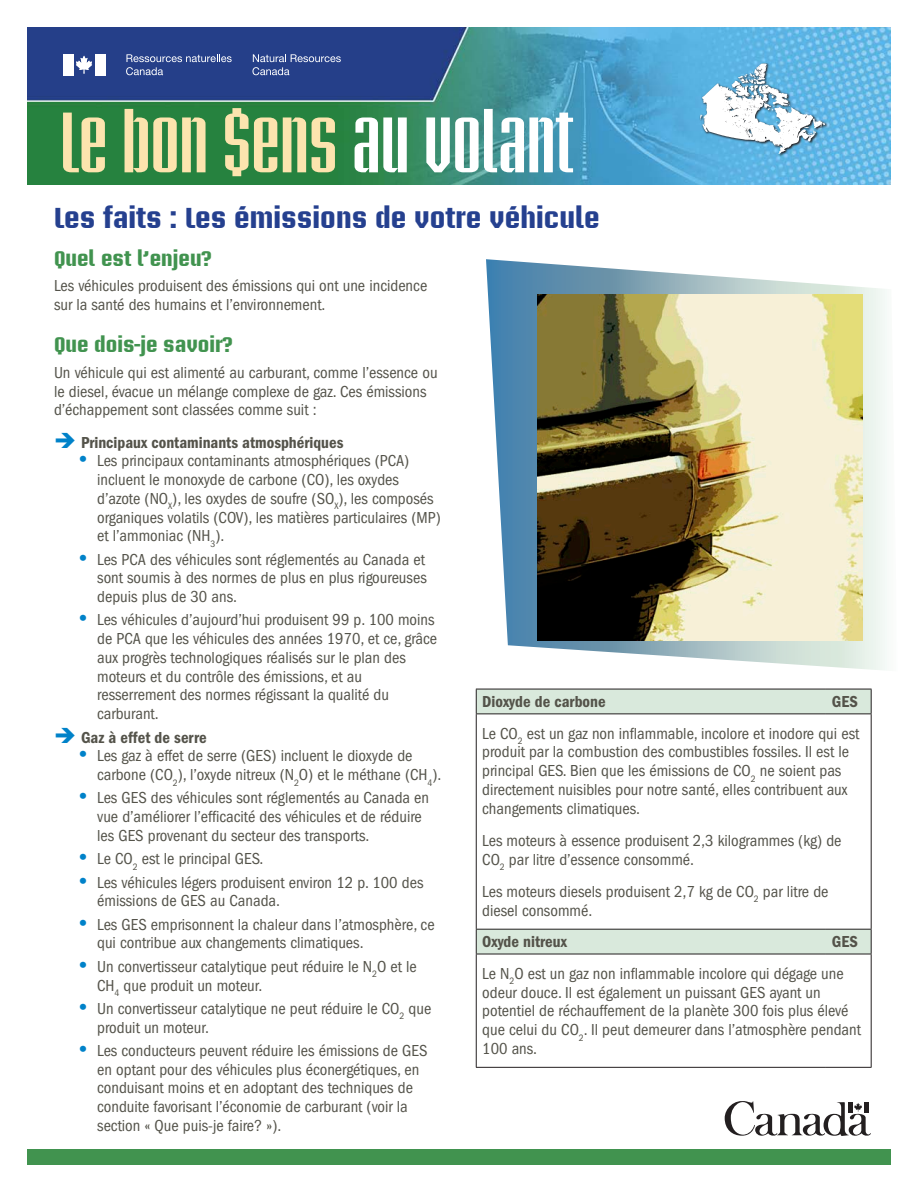
<style>
.page{position:relative;width:918px;height:1188px;background:#fff}
.page>*{position:absolute;margin:0;border:0;box-sizing:border-box;transform-origin:0 0}
.t1{font:700 condensed 72px "Briem Akademi Std";color:#fce4ae;scale:1.25 1}
.t2{font:700 28.5px "Briem Akademi Std";color:#25408f}
.t3{font:700 21px "Briem Akademi Std";color:#41934f}
.t4{font:condensed 16.5px/18.8px "ITC Franklin Gothic Std";color:#54534a}
.P_bold{font:16.5px "ITC Franklin Gothic Std Dm Cd";color:#54534a}
.s1{color:#fff}
.s2{font-weight:600;font-stretch:normal;font-size:21px;color:#0082c9}
</style>
<div class="page">
<img style="left:27px;top:27px;width:864px;height:158px">
<div style="left:63px;top:54px;width:10px;height:21px;background:#fff"></div>
<svg style="left:76px;top:56px;width:16px;height:18px"></svg>
<div style="left:95px;top:54px;width:10px;height:21px;background:#fff"></div>
<svg style="left:126px;top:54px;width:106px;height:21px;background:#465c9a"></svg>
<svg style="left:252px;top:54px;width:89px;height:21px;background:#485d9b"></svg>
<svg style="left:699px;top:63px;width:129px;height:94px"></svg>
<svg style="left:756px;top:63px;width:9px;height:11px"></svg>
<svg style="left:725px;top:1101px;width:146px;height:35px"></svg>
<div style="left:27px;top:1149px;width:864px;height:15px;background:#41934f"></div>
<svg style="left:477px;top:690px;width:394px;height:264px"></svg>
<hr style="left:476px;top:689px;width:350px;height:1px;background:#231f20">
<svg style="left:476px;top:689px;width:1px;height:24px"></svg>
<hr style="left:826px;top:689px;width:46px;height:1px;background:#231f20">
<svg style="left:871px;top:689px;width:1px;height:24px"></svg>
<hr style="left:476px;top:713px;width:350px;height:1px;background:#231f20">
<hr style="left:476px;top:714px;width:1px;height:215px;background:#231f20">
<hr style="left:826px;top:713px;width:46px;height:1px;background:#231f20">
<hr style="left:871px;top:714px;width:1px;height:215px;background:#231f20">
<hr style="left:476px;top:929px;width:350px;height:1px;background:#231f20">
<hr style="left:826px;top:929px;width:46px;height:1px;background:#231f20">
<svg style="left:476px;top:930px;width:1px;height:24px"></svg>
<svg style="left:871px;top:930px;width:1px;height:24px"></svg>
<hr style="left:476px;top:954px;width:350px;height:1px;background:#231f20">
<hr style="left:476px;top:954px;width:1px;height:113px;background:#231f20">
<hr style="left:826px;top:954px;width:46px;height:1px;background:#231f20">
<hr style="left:871px;top:954px;width:1px;height:113px;background:#231f20">
<hr style="left:476px;top:1067px;width:350px;height:1px;background:#231f20">
<hr style="left:826px;top:1067px;width:46px;height:1px;background:#231f20">
<svg style="left:486px;top:259px;width:401px;height:411px"></svg>
<img style="left:537px;top:295px;width:326px;height:346px">
<h1 class="t1" style="left:60px;top:104px;width:412px">Le bon $ens <span class="s1">au volant</span></h1>
<h2 class="t2" style="left:54px;top:202px;width:547px">Les faits : Les émissions de votre véhicule</h2>
<h3 class="t3" style="left:54px;top:247px;width:159px">Quel est l’enjeu?</h3>
<p class="t4" style="left:54px;top:277px;width:375px">Les véhicules produisent des émissions qui ont une incidence sur la santé des humains et l’environnement.</p>
<h3 class="t3" style="left:54px;top:333px;width:180px">Que dois-je savoir?</h3>
<p class="t4" style="left:54px;top:363px;width:385px">Un véhicule qui est alimenté au carburant, comme l’essence ou le diesel, évacue un mélange complexe de gaz. Ces émissions d’échappement sont classées comme suit :</p>
<p class="P_bold" style="left:81px;top:433px;width:264px">Principaux contaminants atmosphériques</p>
<p class="t4" style="left:97px;top:452px;width:345px;text-indent:-20px"><span class="s2">•</span> Les principaux contaminants atmosphériques (PCA) incluent le monoxyde de carbone (CO), les oxydes d’azote (NO<sub>X</sub>), les oxydes de soufre (SO<sub>X</sub>), les composés organiques volatils (COV), les matières particulaires (MP) et l’ammoniac (NH<sub>3</sub>).</p>
<p class="t4" style="left:97px;top:550px;width:331px;text-align:justify;text-indent:-20px"><span class="s2">•</span> Les PCA des véhicules sont réglementés au Canada et sont soumis à des normes de plus en plus rigoureuses depuis plus de 30 ans.</p>
<p class="t4" style="left:97px;top:611px;width:341px;text-indent:-20px"><span class="s2">•</span> Les véhicules d’aujourd’hui produisent 99 p. 100 moins de PCA que les véhicules des années 1970, et ce, grâce aux progrès technologiques réalisés sur le plan des moteurs et du contrôle des émissions, et au resserrement des normes régissant la qualité du carburant.</p>
<p class="P_bold" style="left:81px;top:728px;width:127px">Gaz à effet de serre</p>
<p class="t4" style="left:97px;top:747px;width:346px;text-indent:-20px"><span class="s2">•</span> Les gaz à effet de serre (GES) incluent le dioxyde de carbone (CO<sub>2</sub>), l’oxyde nitreux (N<sub>2</sub>O) et le méthane (CH<sub>4</sub>).</p>
<p class="t4" style="left:97px;top:789px;width:334px;text-indent:-20px"><span class="s2">•</span> Les GES des véhicules sont réglementés au Canada en vue d’améliorer l’efficacité des véhicules et de réduire les GES provenant du secteur des transports.</p>
<p class="t4" style="left:77px;top:850px;width:188px"><span class="s2">•</span> Le CO<sub>2</sub> est le principal GES.</p>
<p class="t4" style="left:97px;top:873px;width:328px;text-indent:-20px"><span class="s2">•</span> Les véhicules légers produisent environ 12 p. 100 des émissions de GES au Canada.</p>
<p class="t4" style="left:97px;top:915px;width:339px;text-indent:-20px"><span class="s2">•</span> Les GES emprisonnent la chaleur dans l’atmosphère, ce qui contribue aux changements climatiques.</p>
<p class="t4" style="left:97px;top:957px;width:321px;text-indent:-20px"><span class="s2">•</span> Un convertisseur catalytique peut réduire le N<sub>2</sub>O et le<br>CH<sub>4</sub> que produit un moteur.</p>
<p class="t4" style="left:97px;top:999px;width:336px;text-indent:-20px"><span class="s2">•</span> Un convertisseur catalytique ne peut réduire le CO<sub>2</sub> que produit un moteur.</p>
<p class="t4" style="left:97px;top:1041px;width:332px;text-indent:-20px"><span class="s2">•</span> Les conducteurs peuvent réduire les émissions de GES en optant pour des véhicules plus éconergétiques, en conduisant moins et en adoptant des techniques de conduite favorisant l’économie de carburant (voir la section « Que puis-je faire? »).</p>
<p class="P_bold" style="left:482px;top:692px;width:125px">Dioxyde de carbone</p>
<p class="P_bold" style="left:832px;top:692px;width:27px">GES</p>
<p class="t4" style="left:482px;top:724px;width:379px">Le CO<sub>2</sub> est un gaz non inflammable, incolore et inodore qui est produit par la combustion des combustibles fossiles. Il est le principal GES. Bien que les émissions de CO<sub>2</sub> ne soient pas directement nuisibles pour notre santé, elles contribuent aux changements climatiques.</p>
<p class="t4" style="left:482px;top:831px;width:361px">Les moteurs à essence produisent 2,3 kilogrammes (kg) de<br>CO<sub>2</sub> par litre d’essence consommé.</p>
<p class="t4" style="left:482px;top:882px;width:348px">Les moteurs diesels produisent 2,7 kg de CO<sub>2</sub> par litre de diesel consommé.</p>
<p class="P_bold" style="left:482px;top:932px;width:86px">Oxyde nitreux</p>
<p class="P_bold" style="left:832px;top:932px;width:27px">GES</p>
<p class="t4" style="left:482px;top:964px;width:380px">Le N<sub>2</sub>O est un gaz non inflammable incolore qui dégage une odeur douce. Il est également un puissant GES ayant un potentiel de réchauffement de la planète 300 fois plus élevé que celui du CO<sub>2</sub>. Il peut demeurer dans l’atmosphère pendant 100 ans.</p>
</div>
